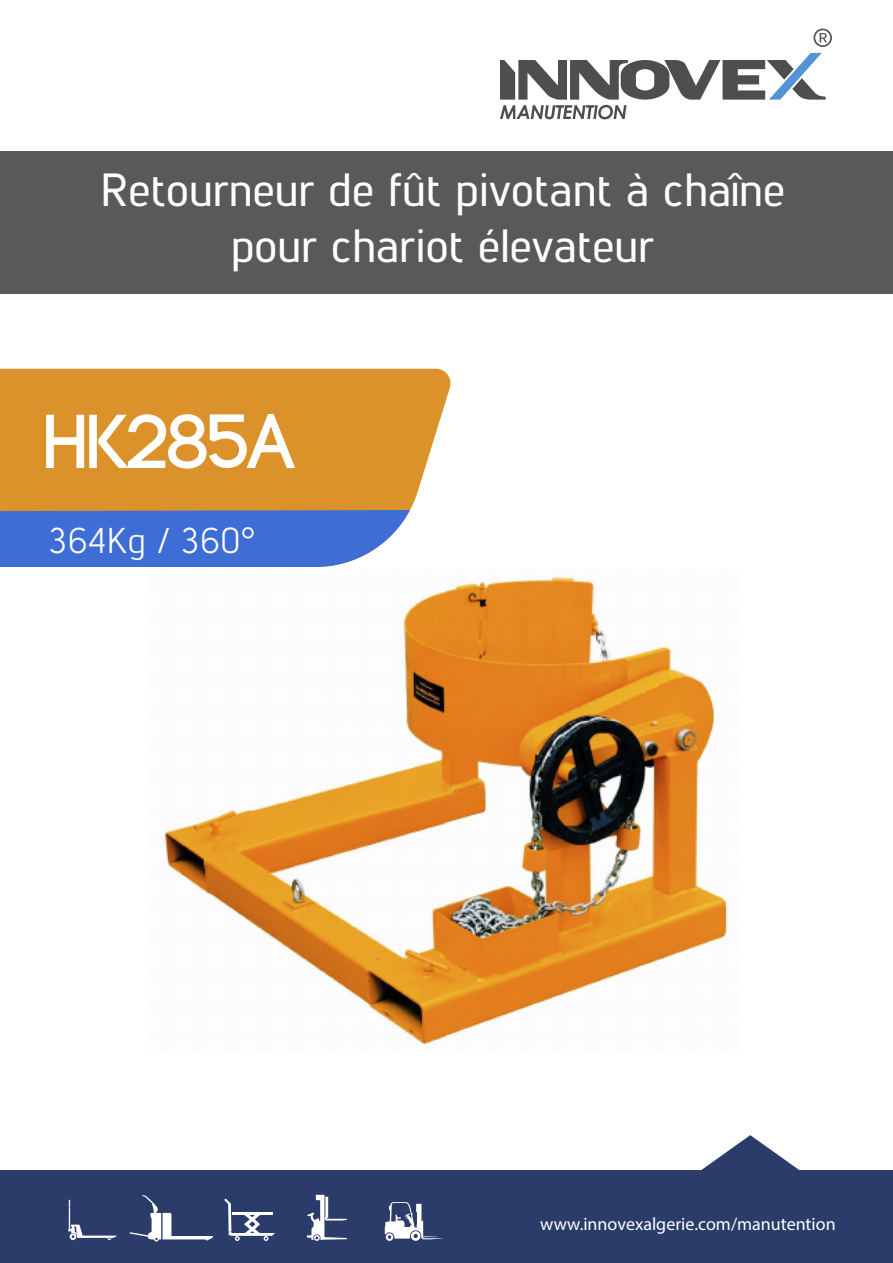
<style>
.page{position:relative;width:893px;height:1263px;background:#fff}
.page>*{position:absolute;margin:0;border:0;box-sizing:border-box;transform-origin:0 0}
.t1{font:700 76.2px "Code";color:#fff}
.t2{font:500 46.5px/55.8px "Lintel";color:#fff;text-align:center}
.t3{font:35.85px "Lintel";color:#fff}
.t4{font:18px "Myriad Pro";color:#fff}
</style>
<div class="page">
<img style="left:164px;top:576px;width:566px;height:468px">
<svg style="left:813px;top:29px;width:19px;height:18px"></svg>
<svg style="left:500px;top:53px;width:326px;height:66px"></svg>
<div style="left:0;top:369px;width:451px;height:141px;background:#db922a"></div>
<svg style="left:0;top:510px;width:410px;height:57px;background:#4a76d5"></svg>
<div style="left:0;top:151px;width:893px;height:143px;background:#59595b"></div>
<div style="left:0;top:1171px;width:893px;height:92px;background:#2c3c6a"></div>
<svg style="left:306px;top:1195px;width:41px;height:46px"></svg>
<svg style="left:224px;top:1198px;width:51px;height:43px"></svg>
<div style="left:386px;top:1233px;width:7px;height:8px;background:#fff;border-radius:50%"></div>
<svg style="left:385px;top:1202px;width:57px;height:37px"></svg>
<svg style="left:68px;top:1199px;width:48px;height:41px"></svg>
<svg style="left:129px;top:1195px;width:84px;height:46px"></svg>
<svg style="left:672px;top:1135px;width:156px;height:36px"></svg>
<p class="t2" style="left:100px;top:159px;width:687px">Retourneur de fût pivotant à chaîne pour chariot élevateur</p>
<h1 class="t1" style="left:45px;top:403px;width:251px">HK285A</h1>
<p class="t3" style="left:49px;top:516px;width:208px">364Kg / 360°</p>
<p class="t4" style="left:540px;top:1213px;width:297px">www.innovexalgerie.com/manutention</p>
</div>
